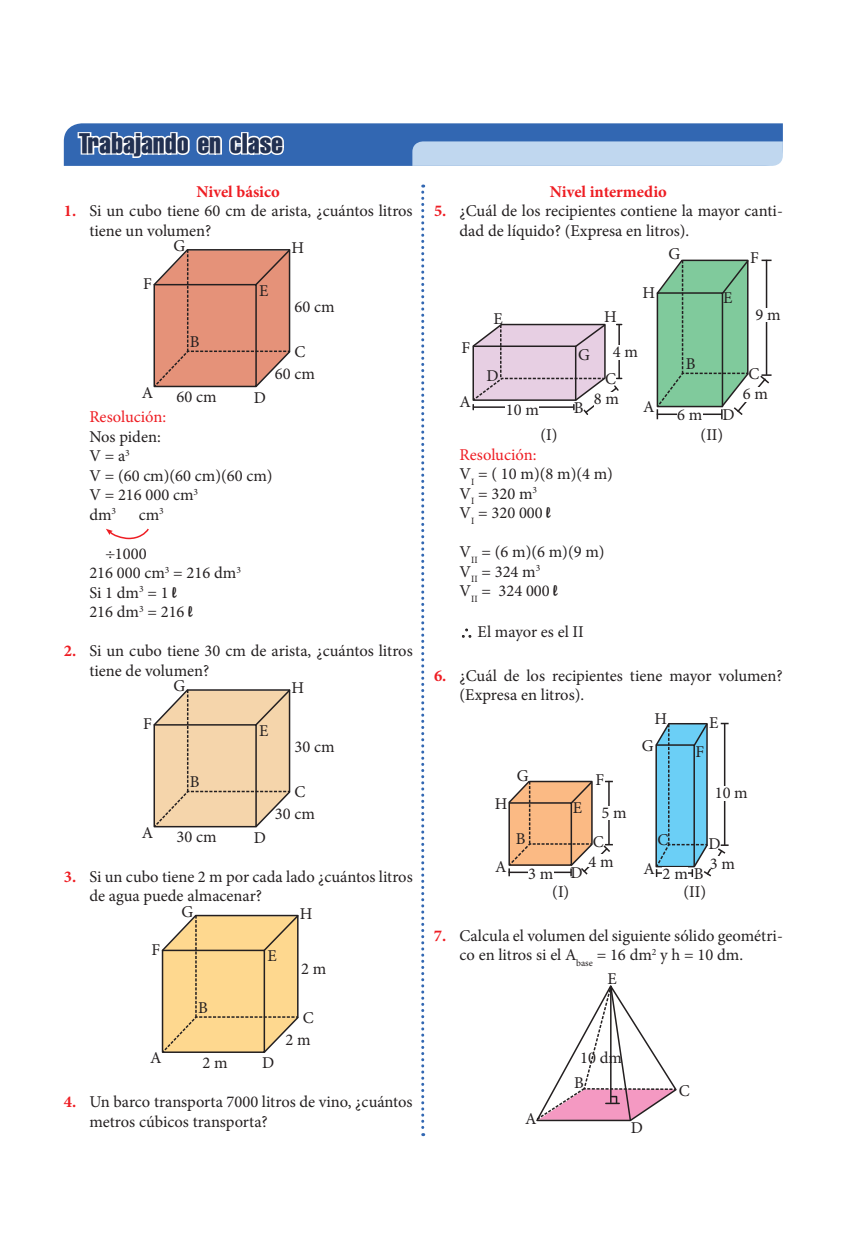
<style>
.page{position:relative;width:868px;height:1234px;background:#fff}
.page>*{position:absolute;margin:0;border:0;box-sizing:border-box;transform-origin:0 0}
.t1{font:27px "Triumvirate Compressed";color:#223152}
.t2{font:16.5px/19.5px "Minion Pro";color:#231f20}
.t3{font:700 16.5px "Minion Pro";color:#ee1d23}
.t4{font:16.5px "Minion Pro";color:#ee1d23}
.s1{font-weight:700;color:#ee1d23}
.s2{font-family:"Brandyscript"}
.s3{color:#ee1d23}
</style>
<div class="page">
<svg style="left:421px;top:184px;width:3px;height:951px"></svg>
<svg style="left:472px;top:323px;width:149px;height:92px"></svg>
<div style="left:593px;top:392px;width:26px;height:14px;background:#fff"></div>
<div style="left:612px;top:345px;width:26px;height:14px;background:#fff"></div>
<div style="left:506px;top:402px;width:33px;height:12px;background:#fff"></div>
<svg style="left:656px;top:259px;width:115px;height:160px"></svg>
<div style="left:742px;top:387px;width:26px;height:14px;background:#fff"></div>
<div style="left:677px;top:408px;width:25px;height:12px;background:#fff"></div>
<svg style="left:508px;top:780px;width:104px;height:96px"></svg>
<div style="left:588px;top:854px;width:25px;height:12px;background:#fff"></div>
<div style="left:528px;top:866px;width:25px;height:12px;background:#fff"></div>
<div style="left:601px;top:805px;width:25px;height:14px;background:#fff"></div>
<svg style="left:655px;top:722px;width:73px;height:155px"></svg>
<div style="left:709px;top:856px;width:25px;height:12px;background:#fff"></div>
<div style="left:662px;top:867px;width:25px;height:12px;background:#fff"></div>
<div style="left:714px;top:785px;width:33px;height:15px;background:#fff"></div>
<svg style="left:536px;top:985px;width:141px;height:137px"></svg>
<svg style="left:153px;top:249px;width:138px;height:139px;background:#d8917c"></svg>
<svg style="left:106px;top:528px;width:43px;height:12px"></svg>
<svg style="left:153px;top:689px;width:138px;height:139px;background:#e6caa7"></svg>
<svg style="left:161px;top:914px;width:138px;height:139px;background:#eece90"></svg>
<svg style="left:64px;top:123px;width:718px;height:43px;background:#7298cc"></svg>
<svg style="left:462px;top:628px;width:9px;height:10px"></svg>
<h1 class="t1" style="left:79px;top:126px;width:206px">Trabajando en clase</h1>
<p class="t3" style="left:196px;top:180px;width:85px">Nivel básico</p>
<p class="t2" style="left:89px;top:201px;width:325px;text-indent:-26px"><span class="s1">1.</span> Si un cubo tiene 60 cm de arista, ¿cuántos litros tiene un volumen?</p>
<p class="t2" style="left:143px;top:274px;width:10px">F</p>
<p class="t2" style="left:173px;top:236px;width:13px">G</p>
<p class="t2" style="left:291px;top:238px;width:14px">H</p>
<p class="t2" style="left:259px;top:281px;width:11px">E</p>
<p class="t2" style="left:190px;top:332px;width:11px">B</p>
<p class="t2" style="left:294px;top:297px;width:42px">60 cm</p>
<p class="t2" style="left:294px;top:342px;width:12px">C</p>
<p class="t2" style="left:275px;top:363px;width:42px">60 cm</p>
<p class="t2" style="left:142px;top:382px;width:13px">A</p>
<p class="t2" style="left:254px;top:387px;width:14px">D</p>
<p class="t2" style="left:177px;top:387px;width:42px">60 cm</p>
<p class="t4" style="left:89px;top:405px;width:78px">Resolución:</p>
<p class="t2" style="left:89px;top:426px;width:185px">Nos piden:<br>V = a<sup>3<br></sup>V = (60 cm)(60 cm)(60 cm)<br>V = 216 000 cm<sup>3<br></sup>dm<sup>3</sup></p>
<p class="t2" style="left:139px;top:504px;width:27px">cm<sup>3</sup></p>
<p class="t2" style="left:89px;top:543px;width:153px;text-indent:26px">1000<br>216 000 cm<sup>3</sup> = 216 dm<sup>3<br></sup>Si 1 dm<sup>3</sup> = 1 <span class="s2">l<br></span>216 dm<sup>3</sup> = 216 <span class="s2">l</span></p>
<p class="t2" style="left:89px;top:641px;width:325px;text-indent:-26px"><span class="s1">2.</span> Si un cubo tiene 30 cm de arista, ¿cuántos litros tiene de volumen?</p>
<p class="t2" style="left:143px;top:714px;width:10px">F</p>
<p class="t2" style="left:173px;top:676px;width:13px">G</p>
<p class="t2" style="left:291px;top:678px;width:14px">H</p>
<p class="t2" style="left:259px;top:720px;width:11px">E</p>
<p class="t2" style="left:190px;top:772px;width:11px">B</p>
<p class="t2" style="left:294px;top:737px;width:42px">30 cm</p>
<p class="t2" style="left:294px;top:782px;width:12px">C</p>
<p class="t2" style="left:275px;top:803px;width:42px">30 cm</p>
<p class="t2" style="left:142px;top:822px;width:13px">A</p>
<p class="t2" style="left:254px;top:827px;width:14px">D</p>
<p class="t2" style="left:177px;top:826px;width:42px">30 cm</p>
<p class="t2" style="left:89px;top:866px;width:325px;text-indent:-26px"><span class="s1">3.</span> Si un cubo tiene 2 m por cada lado ¿cuántos litros de agua puede almacenar?</p>
<p class="t2" style="left:182px;top:901px;width:13px">G</p>
<p class="t2" style="left:300px;top:903px;width:14px">H</p>
<p class="t2" style="left:267px;top:946px;width:11px">E</p>
<p class="t2" style="left:151px;top:939px;width:10px">F</p>
<p class="t2" style="left:198px;top:997px;width:11px">B</p>
<p class="t2" style="left:150px;top:1048px;width:13px">A</p>
<p class="t2" style="left:262px;top:1053px;width:14px">D</p>
<p class="t2" style="left:202px;top:1053px;width:27px">2 m</p>
<p class="t2" style="left:301px;top:958px;width:27px">2 m</p>
<p class="t2" style="left:303px;top:1007px;width:12px">C</p>
<p class="t2" style="left:285px;top:1029px;width:27px">2 m</p>
<p class="t2" style="left:89px;top:1092px;width:325px;text-indent:-26px"><span class="s1">4.</span> Un barco transporta 7000 litros de vino, ¿cuántos metros cúbicos transporta?</p>
<p class="t3" style="left:550px;top:180px;width:118px">Nivel intermedio</p>
<p class="t2" style="left:459px;top:201px;width:325px;text-indent:-26px"><span class="s1">5.</span> ¿Cuál de los recipientes contiene la mayor canti&shy;dad de líquido? (Expresa en litros).</p>
<p class="t2" style="left:461px;top:338px;width:10px">F</p>
<p class="t2" style="left:459px;top:392px;width:13px">A</p>
<p class="t2" style="left:493px;top:309px;width:11px">E</p>
<p class="t2" style="left:578px;top:345px;width:13px">G</p>
<p class="t2" style="left:604px;top:307px;width:14px">H</p>
<p class="t2" style="left:642px;top:283px;width:14px">H</p>
<p class="t2" style="left:612px;top:342px;width:27px">4 m</p>
<p class="t2" style="left:486px;top:365px;width:14px">D</p>
<p class="t2" style="left:593px;top:369px;width:27px;text-align:center">C<br>8 m</p>
<p class="t2" style="left:573px;top:398px;width:11px">B</p>
<p class="t2" style="left:506px;top:399px;width:35px">10 m</p>
<p class="t2" style="left:540px;top:425px;width:19px">(I)</p>
<p class="t2" style="left:643px;top:396px;width:13px">A</p>
<p class="t2" style="left:668px;top:244px;width:13px">G</p>
<p class="t2" style="left:750px;top:248px;width:10px">F</p>
<p class="t2" style="left:723px;top:288px;width:11px">E</p>
<p class="t2" style="left:755px;top:305px;width:27px">9 m</p>
<p class="t2" style="left:685px;top:354px;width:11px">B</p>
<p class="t2" style="left:722px;top:405px;width:14px">D</p>
<p class="t2" style="left:700px;top:405px;width:24px;text-indent:-23px">6 m (II)</p>
<p class="t2" style="left:748px;top:364px;width:12px">C</p>
<p class="t2" style="left:742px;top:384px;width:27px">6 m</p>
<p class="t2" style="left:459px;top:444px;width:155px"><span class="s3">Resolución:<br></span>V<sub>I</sub> = ( 10 m)(8 m)(4 m)<br>V<sub>I</sub> = 320 m<sup>3<br></sup>V<sub>I</sub> = 320 000 <span class="s2">l</span></p>
<p class="t2" style="left:459px;top:542px;width:147px">V<sub>II</sub> = (6 m)(6 m)(9 m)<br>V<sub>II</sub> = 324 m<sup>3<br></sup>V<sub>II</sub> = 324 000 <span class="s2">l</span></p>
<p class="t2" style="left:477px;top:622px;width:108px">El mayor es el II</p>
<p class="t2" style="left:459px;top:665px;width:325px;text-indent:-26px"><span class="s1">6.</span> ¿Cuál de los recipientes tiene mayor volumen? (Expresa en litros).</p>
<p class="t2" style="left:654px;top:708px;width:14px">H</p>
<p class="t2" style="left:709px;top:713px;width:11px">E</p>
<p class="t2" style="left:517px;top:766px;width:13px">G</p>
<p class="t2" style="left:595px;top:769px;width:10px">F</p>
<p class="t2" style="left:494px;top:793px;width:14px">H</p>
<p class="t2" style="left:572px;top:797px;width:11px">E</p>
<p class="t2" style="left:515px;top:829px;width:11px">B</p>
<p class="t2" style="left:601px;top:802px;width:27px">5 m</p>
<p class="t2" style="left:592px;top:831px;width:12px">C</p>
<p class="t2" style="left:495px;top:856px;width:13px">A</p>
<p class="t2" style="left:528px;top:863px;width:27px">3 m</p>
<p class="t2" style="left:588px;top:851px;width:27px">4 m</p>
<p class="t2" style="left:570px;top:863px;width:14px">D</p>
<p class="t2" style="left:641px;top:735px;width:13px">G</p>
<p class="t2" style="left:695px;top:741px;width:10px">F</p>
<p class="t2" style="left:714px;top:782px;width:34px">10 m</p>
<p class="t2" style="left:657px;top:830px;width:12px">C</p>
<p class="t2" style="left:708px;top:833px;width:14px">D</p>
<p class="t2" style="left:643px;top:859px;width:13px">A</p>
<p class="t2" style="left:709px;top:853px;width:27px">3 m</p>
<p class="t2" style="left:662px;top:864px;width:42px">2 m B</p>
<p class="t2" style="left:552px;top:882px;width:19px">(I)</p>
<p class="t2" style="left:683px;top:882px;width:24px">(II)</p>
<p class="t2" style="left:459px;top:925px;width:325px;text-indent:-26px"><span class="s1">7.</span> Calcula el volumen del siguiente sólido geométri&shy;co en litros si el A<sub>base</sub> = 16 dm<sup>2</sup> y h = 10 dm.</p>
<p class="t2" style="left:607px;top:968px;width:11px">E</p>
<p class="t2" style="left:525px;top:1108px;width:13px">A</p>
<p class="t2" style="left:580px;top:1047px;width:43px">10 dm</p>
<p class="t2" style="left:574px;top:1072px;width:11px">B</p>
<p class="t2" style="left:630px;top:1117px;width:14px">D</p>
<p class="t2" style="left:678px;top:1080px;width:12px">C</p>
</div>
